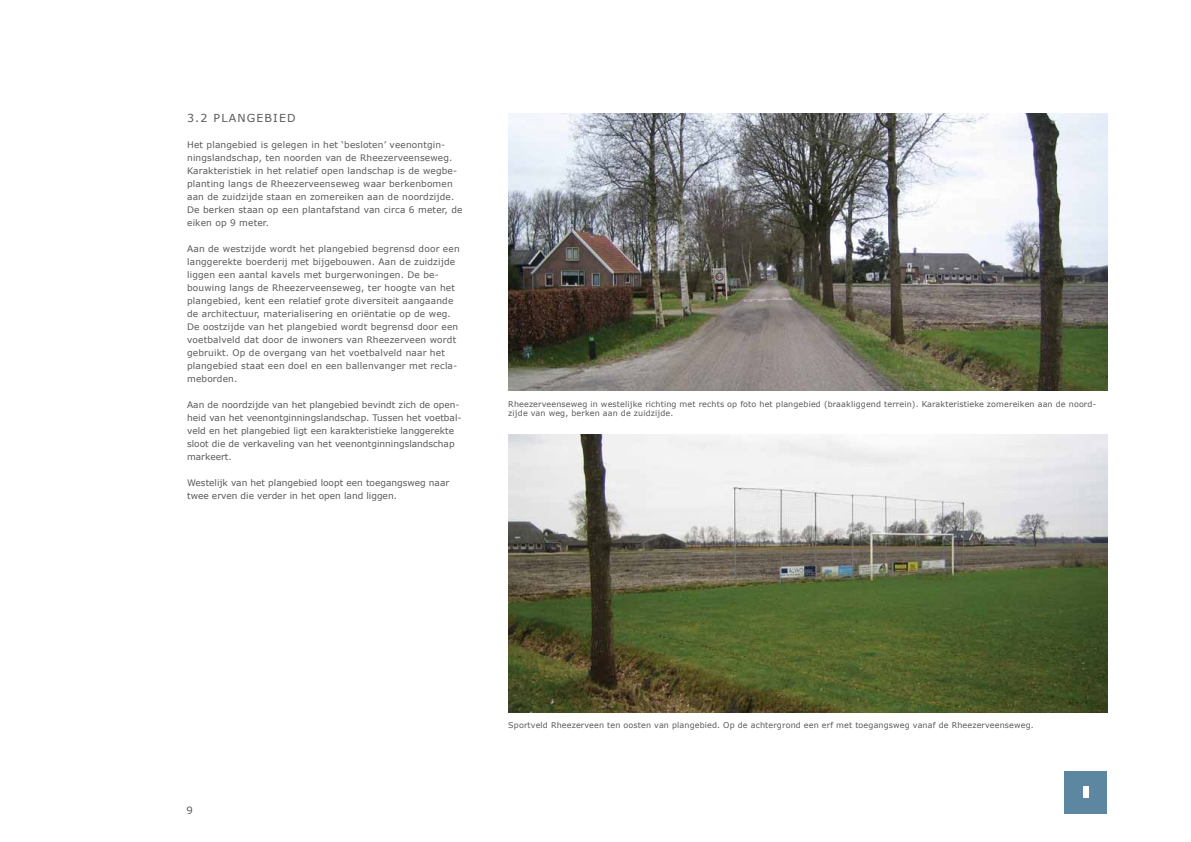
<style>
.page{position:relative;width:1191px;height:842px;background:#fff}
.page>*{position:absolute;margin:0;border:0;box-sizing:border-box;transform-origin:0 0}
.t1{font:11px "Verdana";letter-spacing:.105em;color:#58595b}
.t2{font:10px "Verdana";color:#58595b}
.t3{font:9px/13px "Verdana";letter-spacing:.015em;color:#58595b}
.t4{font:8px/9.6px "Verdana";letter-spacing:.015em;color:#58595b}
</style>
<div class="page">
<div style="left:1064px;top:771px;width:43px;height:42px;background:#5d87a1"></div>
<div style="left:1083px;top:786px;width:6px;height:12px;background:#fff"></div>
<img style="left:508px;top:113px;width:599px;height:278px">
<img style="left:508px;top:434px;width:599px;height:278px">
<p class="t1" style="left:187px;top:111px;width:110px">3.2 PLANGEBIED</p>
<p class="t3" style="left:187px;top:138px;width:277px">Het plangebied is gelegen in het ‘besloten’ veenontgin&shy;ningslandschap, ten noorden van de Rheezerveenseweg.<br>Karakteristiek in het relatief open landschap is de wegbe&shy;planting langs de Rheezerveenseweg waar berkenbomen aan de zuidzijde staan en zomereiken aan de noordzijde.<br>De berken staan op een plantafstand van circa 6 meter, de eiken op 9 meter.</p>
<p class="t3" style="left:187px;top:242px;width:274px">Aan de westzijde wordt het plangebied begrensd door een langgerekte boerderij met bijgebouwen. Aan de zuidzijde liggen een aantal kavels met burgerwoningen. De be&shy;bouwing langs de Rheezerveenseweg, ter hoogte van het plangebied, kent een relatief grote diversiteit aangaande de architectuur, materialisering en oriëntatie op de weg.<br>De oostzijde van het plangebied wordt begrensd door een voetbalveld dat door de inwoners van Rheezerveen wordt gebruikt. Op de overgang van het voetbalveld naar het plangebied staat een doel en een ballenvanger met recla&shy;meborden.</p>
<p class="t3" style="left:187px;top:398px;width:276px">Aan de noordzijde van het plangebied bevindt zich de open&shy;heid van het veenontginningslandschap. Tussen het voetbal&shy;veld en het plangebied ligt een karakteristieke langgerekte sloot die de verkaveling van het veenontginningslandschap markeert.</p>
<p class="t3" style="left:187px;top:476px;width:264px">Westelijk van het plangebied loopt een toegangsweg naar twee erven die verder in het open land liggen.</p>
<p class="t4" style="left:508px;top:399px;width:589px">Rheezerveenseweg in westelijke richting met rechts op foto het plangebied (braakliggend terrein). Karakteristieke zomereiken aan de noord&shy;zijde van weg, berken aan de zuidzijde.</p>
<p class="t2" style="left:186px;top:803px;width:8px">9</p>
<p class="t4" style="left:508px;top:720px;width:527px">Sportveld Rheezerveen ten oosten van plangebied. Op de achtergrond een erf met toegangsweg vanaf de Rheezerveenseweg.</p>
</div>
